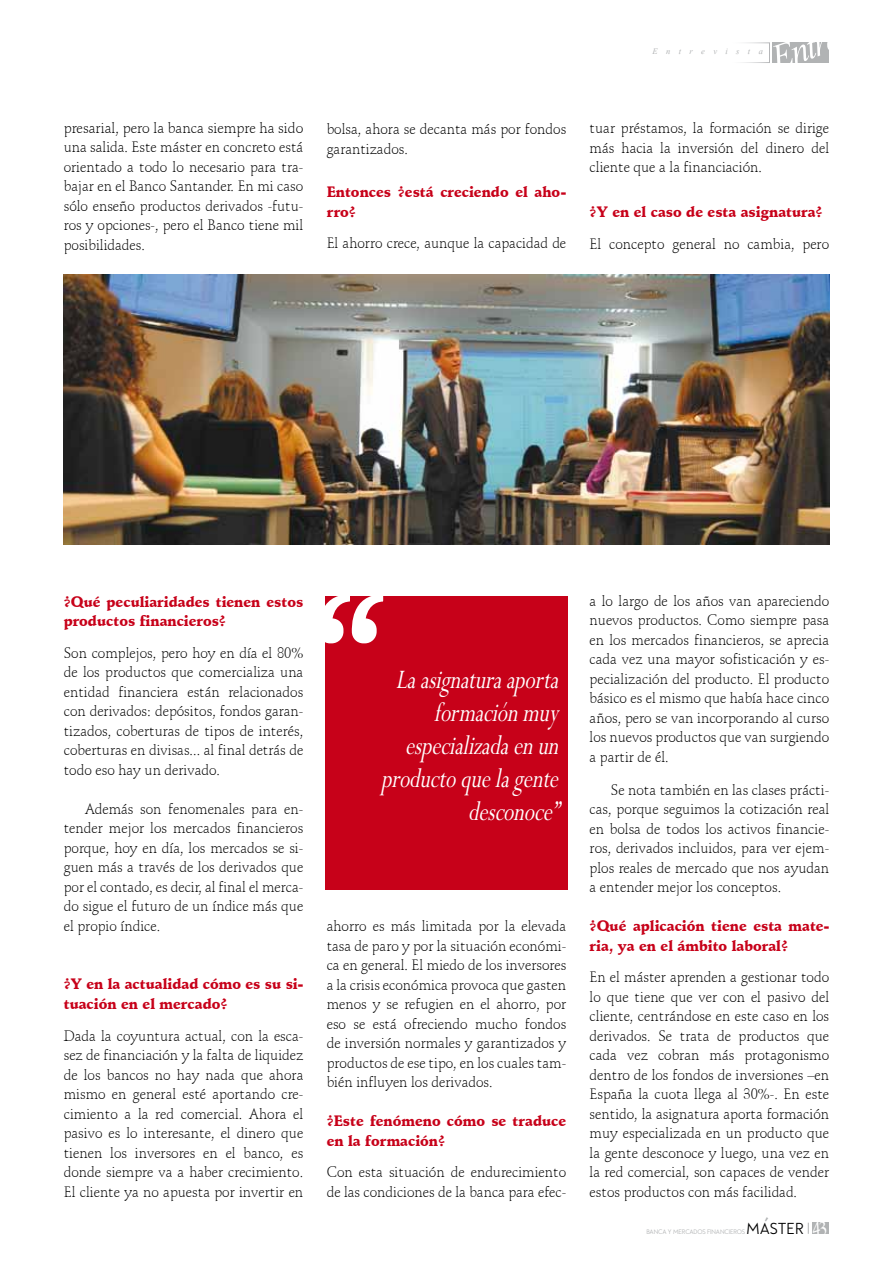
<style>
.page{position:relative;width:893px;height:1263px;background:#fff}
.page>*{position:absolute;margin:0;border:0;box-sizing:border-box;transform-origin:0 0}
.t1{font:210px "Candela";color:#fff}
.t2{font:45px "Vijaya";color:#fff}
.t3{font:italic 30px/33px "Perpetua Cn";color:#fff;text-align:right}
.t4{font:300 14.7px/19.5px "Schneidler BT";color:#000;text-align:justify}
.t5{font:900 14.7px/19.5px "Schneidler BT";color:#c70119}
.t6{font:13.65px "Edelsans";color:#000}
.t7{font:10.5px "Vijaya";letter-spacing:.8em;color:#b1b3b4}
.t8{font:5.7px "Edelsans";letter-spacing:-.025em;color:#b1b3b4}
.s1{font-weight:900;color:#c70119}
</style>
<div class="page">
<div style="left:772px;top:42px;width:57px;height:21px;background:#b1b3b4"></div>
<div style="left:712px;top:42px;width:58px;height:21px;border:1px solid #fff"></div>
<img style="left:64px;top:274px;width:765px;height:270px">
<div style="left:325px;top:596px;width:243px;height:294px;background:#c70119"></div>
<div style="left:812px;top:1223px;width:17px;height:11px;background:#b1b3b4"></div>
<svg style="left:808px;top:1222px;width:20px;height:12px"></svg>
<p class="t4" style="left:64px;top:118px;width:241px">presarial, pero la banca siempre ha sido una salida. Este máster en concreto está orientado a todo lo necesario para tra&shy;bajar en el Banco Santander. En mi caso sólo enseño productos derivados -futu&shy;ros y opciones-, pero el Banco tiene mil posibilidades.</p>
<p class="t4" style="left:327px;top:120px;width:241px">bolsa, ahora se decanta más por fondos garantizados.</p>
<p class="t5" style="left:327px;top:183px;width:241px">Entonces ¿está creciendo el aho&shy;rro?</p>
<p class="t4" style="left:327px;top:234px;width:241px">El ahorro crece, aunque la capacidad de</p>
<p class="t2" style="left:760px;top:26px;width:73px;rotate:-19deg">Entre</p>
<p class="t7" style="left:653px;top:43px;width:112px">Entrevista</p>
<p class="t4" style="left:590px;top:118px;width:241px">tuar préstamos, la formación se dirige más hacia la inversión del dinero del cliente que a la financiación.</p>
<p class="t4" style="left:590px;top:196px;width:241px;line-height:31.5px"><span class="s1">¿Y en el caso de esta asignatura?<br></span>El concepto general no cambia, pero</p>
<p class="t5" style="left:64px;top:592px;width:241px">¿Qué peculiaridades tienen estos productos financieros?</p>
<p class="t4" style="left:64px;top:643px;width:241px">Son complejos, pero hoy en día el 80% de los productos que comercializa una entidad financiera están relacionados con derivados: depósitos, fondos garan&shy;tizados, coberturas de tipos de interés, coberturas en divisas... al final detrás de todo eso hay un derivado.</p>
<p class="t4" style="left:64px;top:799px;width:241px;text-indent:21px">Además son fenomenales para en&shy;tender mejor los mercados financieros porque, hoy en día, los mercados se si&shy;guen más a través de los derivados que por el contado, es decir, al final el merca&shy;do sigue el futuro de un índice más que el propio índice.</p>
<p class="t5" style="left:64px;top:974px;width:241px">¿Y en la actualidad cómo es su si&shy;tuación en el mercado?</p>
<p class="t4" style="left:64px;top:1026px;width:241px">Dada la coyuntura actual, con la esca&shy;sez de financiación y la falta de liquidez de los bancos no hay nada que ahora mismo en general esté aportando cre&shy;cimiento a la red comercial. Ahora el pasivo es lo interesante, el dinero que tienen los inversores en el banco, es donde siempre va a haber crecimiento.<br>El cliente ya no apuesta por invertir en</p>
<p class="t1" style="left:312px;top:541px;width:75px">“</p>
<p class="t3" style="left:381px;top:663px;width:179px">La asignatura aporta formación muy especializada en un producto que la gente desconoce”</p>
<p class="t4" style="left:327px;top:916px;width:241px">ahorro es más limitada por la elevada tasa de paro y por la situación económi&shy;ca en general. El miedo de los inversores a la crisis económica provoca que gasten menos y se refugien en el ahorro, por eso se está ofreciendo mucho fondos de inversión normales y garantizados y productos de ese tipo, en los cuales tam&shy;bién influyen los derivados.</p>
<p class="t5" style="left:327px;top:1111px;width:241px">¿Este fenómeno cómo se traduce en la formación?</p>
<p class="t4" style="left:327px;top:1162px;width:241px">Con esta situación de endurecimiento de las condiciones de la banca para efec-</p>
<p class="t4" style="left:590px;top:591px;width:241px">a lo largo de los años van apareciendo nuevos productos. Como siempre pasa en los mercados financieros, se aprecia cada vez una mayor sofisticación y es&shy;pecialización del producto. El producto básico es el mismo que había hace cinco años, pero se van incorporando al curso los nuevos productos que van surgiendo a partir de él.</p>
<p class="t4" style="left:590px;top:780px;width:241px;text-indent:21px">Se nota también en las clases prácti&shy;cas, porque seguimos la cotización real en bolsa de todos los activos financie&shy;ros, derivados incluidos, para ver ejem&shy;plos reales de mercado que nos ayudan a entender mejor los conceptos.</p>
<p class="t5" style="left:590px;top:916px;width:241px">¿Qué aplicación tiene esta mate&shy;ria, ya en el ámbito laboral?</p>
<p class="t4" style="left:590px;top:967px;width:241px">En el máster aprenden a gestionar todo lo que tiene que ver con el pasivo del cliente, centrándose en este caso en los derivados. Se trata de productos que cada vez cobran más protagonismo dentro de los fondos de inversiones –en España la cuota llega al 30%-. En este sentido, la asignatura aporta formación muy especializada en un producto que la gente desconoce y luego, una vez en la red comercial, son capaces de vender estos productos con más facilidad.</p>
<p class="t8" style="left:646px;top:1228px;width:100px">BANCA Y MERCADOS FINANCIEROS</p>
<p class="t6" style="left:746px;top:1220px;width:59px">MASTER</p>
</div>
